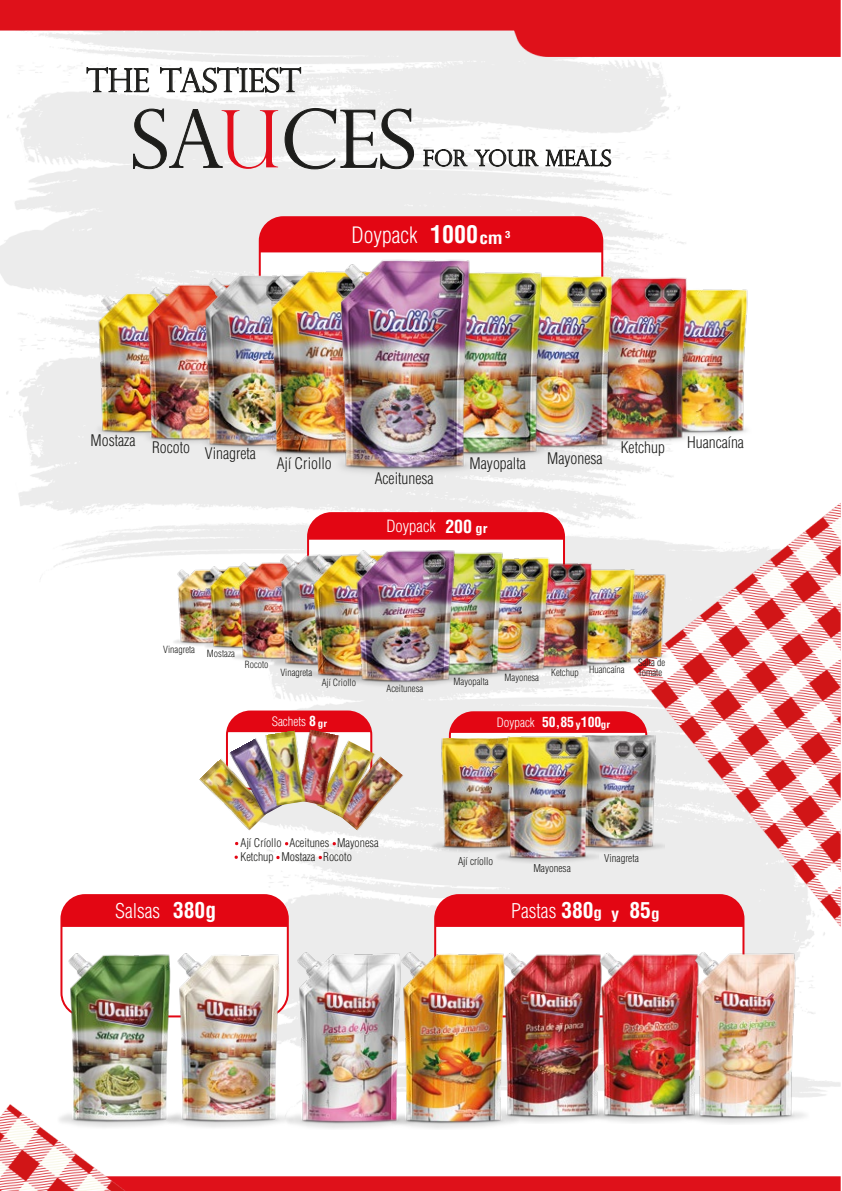
<style>
.page{position:relative;width:842px;height:1191px;background:#fff}
.page>*{position:absolute;margin:0;border:0;box-sizing:border-box;transform-origin:0 0}
.t1{font:300 79.4px "Perpetua Titling";color:#1d1d1b}
.t2{font:300 32px "Perpetua Titling";color:#1d1d1b}
.t3{font:300 condensed 22px "Helvetica LT Std";color:#fff}
.t4{font:300 21.8px "Perpetua Titling";color:#1d1d1b}
.t5{font:300 condensed 19.8px "Helvetica LT Std";color:#fff}
.t6{font:300 condensed 16.4px "Helvetica LT Std";color:#fff}
.t7{font:300 condensed 15.6px "Helvetica LT Std";color:#1d1d1b}
.t8{font:700 condensed 13.8px "Helvetica LT Std";color:#fff}
.t9{font:300 condensed 12.6px "Helvetica LT Std";color:#fff}
.t10{font:300 condensed 11.8px/14px "Helvetica LT Std";color:#1d1d1b}
.t11{font:300 condensed 10.6px "Helvetica LT Std";color:#1d1d1b}
.t12{font:300 condensed 9.8px/9.8px "Helvetica LT Std";color:#1d1d1b}
.t13{font:700 condensed 9.4px "Helvetica LT Std";color:#fff;scale:1.16 1}
.s1{color:#e20e1b}
.s2{font-weight:700;font-size:23.8px}
.s3{font-weight:700;font-size:16.6px}
.s4{font-weight:700;font-size:17.8px}
.s5{font-weight:700;font-size:12.4px}
.s6{font-weight:700;font-size:13.8px}
.s7{font-weight:700;font-size:9.4px}
.s8{font-weight:300;font-size:12.6px}
.s9{font-weight:700;font-size:21.6px}
.s10{font-weight:700;font-size:14.8px}
</style>
<div class="page">
<img style="left:0;top:0;width:841px;height:1191px">
<svg style="left:262px;top:252px;width:338px;height:20px"></svg>
<div style="left:260px;top:217px;width:342px;height:35px;background:#e30613"></div>
<div style="left:259px;top:216px;width:344px;height:137px;border:2px solid #e30613;border-radius:24px"></div>
<img style="left:697px;top:286px;width:60px;height:151px">
<img style="left:624px;top:274px;width:73px;height:171px">
<img style="left:83px;top:290px;width:47px;height:147px">
<img style="left:130px;top:282px;width:56px;height:163px">
<img style="left:553px;top:272px;width:71px;height:181px">
<img style="left:484px;top:269px;width:69px;height:191px">
<img style="left:186px;top:272px;width:65px;height:180px">
<img style="left:251px;top:267px;width:67px;height:194px">
<img style="left:318px;top:255px;width:166px;height:221px">
<svg style="left:308px;top:513px;width:256px;height:42px"></svg>
<div style="left:307px;top:512px;width:258px;height:103px;border:2px solid #e30613;border-radius:24px"></div>
<img style="left:169px;top:565px;width:31px;height:81px">
<img style="left:645px;top:567px;width:29px;height:94px">
<img style="left:602px;top:562px;width:43px;height:106px">
<img style="left:561px;top:555px;width:41px;height:118px">
<img style="left:200px;top:560px;width:27px;height:92px">
<img style="left:516px;top:549px;width:45px;height:127px">
<img style="left:468px;top:543px;width:48px;height:138px">
<img style="left:227px;top:555px;width:41px;height:108px">
<img style="left:268px;top:547px;width:30px;height:124px">
<img style="left:298px;top:546px;width:43px;height:136px">
<img style="left:341px;top:540px;width:127px;height:148px">
<svg style="left:435px;top:895px;width:308px;height:49px"></svg>
<div style="left:434px;top:894px;width:310px;height:123px;border:2px solid #e30613;border-radius:24px"></div>
<svg style="left:61px;top:895px;width:227px;height:45px"></svg>
<div style="left:60px;top:894px;width:229px;height:123px;border:2px solid #e30613;border-radius:24px"></div>
<img style="left:193px;top:940px;width:109px;height:197px">
<img style="left:48px;top:940px;width:145px;height:197px">
<img style="left:525px;top:944px;width:55px;height:179px">
<img style="left:580px;top:944px;width:96px;height:179px">
<img style="left:676px;top:943px;width:139px;height:181px">
<img style="left:422px;top:943px;width:103px;height:186px">
<img style="left:278px;top:943px;width:144px;height:186px">
<svg style="left:450px;top:712px;width:196px;height:26px"></svg>
<div style="left:449px;top:711px;width:198px;height:79px;border:2px solid #e30613;border-radius:24px"></div>
<img style="left:598px;top:735px;width:67px;height:117px">
<img style="left:430px;top:738px;width:65px;height:114px">
<img style="left:495px;top:729px;width:103px;height:134px">
<svg style="left:235px;top:841px;width:3px;height:4px"></svg>
<svg style="left:332px;top:842px;width:4px;height:3px"></svg>
<svg style="left:234px;top:855px;width:4px;height:4px"></svg>
<svg style="left:276px;top:855px;width:4px;height:4px"></svg>
<svg style="left:318px;top:855px;width:4px;height:4px"></svg>
<svg style="left:227px;top:711px;width:144px;height:29px"></svg>
<div style="left:226px;top:710px;width:146px;height:80px;border:2px solid #e30613;border-radius:24px"></div>
<img style="left:333px;top:755px;width:71px;height:76px">
<img style="left:198px;top:756px;width:74px;height:75px">
<img style="left:315px;top:740px;width:62px;height:79px">
<img style="left:228px;top:737px;width:64px;height:79px">
<img style="left:294px;top:729px;width:47px;height:77px">
<img style="left:264px;top:730px;width:44px;height:76px">
<svg style="left:86px;top:66px;width:64px;height:27px"></svg>
<svg style="left:160px;top:64px;width:142px;height:29px"></svg>
<svg style="left:133px;top:108px;width:90px;height:62px"></svg>
<svg style="left:284px;top:107px;width:131px;height:63px"></svg>
<svg style="left:423px;top:148px;width:45px;height:20px"></svg>
<svg style="left:474px;top:148px;width:65px;height:20px"></svg>
<svg style="left:545px;top:106px;width:67px;height:103px"></svg>
<h2 class="t2" style="left:87px;top:61px;width:216px">THE TASTIEST</h2>
<h1 class="t1" style="left:131px;top:91px;width:286px">SA<span class="s1">U</span>CES</h1>
<h3 class="t4" style="left:423px;top:145px;width:190px">FOR YOUR MEALS</h3>
<h3 class="t3" style="left:351px;top:221px;width:161px">Doypack <span class="s2">1000</span><span class="s3">cm</span> <sup>3</sup></h3>
<h3 class="t7" style="left:90px;top:437px;width:167px">Mostaza Rocoto Vinagreta</h3>
<h3 class="t7" style="left:277px;top:453px;width:57px">Ají Criollo</h3>
<h3 class="t7" style="left:375px;top:469px;width:60px">Aceitunesa</h3>
<h3 class="t7" style="left:470px;top:454px;width:58px">Mayopalta</h3>
<h3 class="t7" style="left:547px;top:449px;width:57px">Mayonesa</h3>
<h3 class="t6" style="left:386px;top:516px;width:103px">Doypack <span class="s4">200</span> <span class="s5">gr</span></h3>
<h3 class="t7" style="left:621px;top:438px;width:46px">Ketchup</h3>
<h3 class="t7" style="left:687px;top:432px;width:58px">Huancaína</h3>
<p class="t12" style="left:163px;top:645px;width:33px">Vinagreta</p>
<p class="t12" style="left:207px;top:648px;width:30px">Mostaza</p>
<p class="t12" style="left:245px;top:659px;width:25px">Rocoto</p>
<p class="t12" style="left:280px;top:667px;width:33px">Vinagreta</p>
<p class="t12" style="left:322px;top:677px;width:36px">Ají Criollo</p>
<p class="t12" style="left:387px;top:683px;width:38px">Aceitunesa</p>
<p class="t12" style="left:454px;top:676px;width:37px">Mayopalta</p>
<p class="t12" style="left:505px;top:672px;width:36px">Mayonesa</p>
<p class="t12" style="left:551px;top:664px;width:75px">Ketchup Huancaína</p>
<p class="t12" style="left:638px;top:657px;width:28px">Salta de<br>Tomate</p>
<p class="t9" style="left:272px;top:714px;width:57px">Sachets <span class="s6">8</span> <span class="s7">gr</span></p>
<p class="t10" style="left:240px;top:836px;width:140px">Ají Críollo Aceitunes Mayonesa<br>Ketchup Mostaza Rocoto</p>
<h3 class="t8" style="left:497px;top:713px;width:106px"><span class="s8">Doypack</span> 50,85 100</h3>
<p class="t13" style="left:576px;top:718px;width:6px">y</p>
<p class="t13" style="left:601px;top:718px;width:9px">gr</p>
<p class="t11" style="left:458px;top:854px;width:37px">Ají críollo</p>
<p class="t11" style="left:533px;top:862px;width:39px">Mayonesa</p>
<p class="t11" style="left:604px;top:852px;width:36px">Vinagreta</p>
<h3 class="t5" style="left:115px;top:899px;width:103px">Salsas <span class="s9">380g</span></h3>
<h3 class="t5" style="left:511px;top:899px;width:150px">Pastas <span class="s9">380</span><span class="s10">g y</span> <span class="s9">85</span><span class="s10">g</span></h3>
</div>
